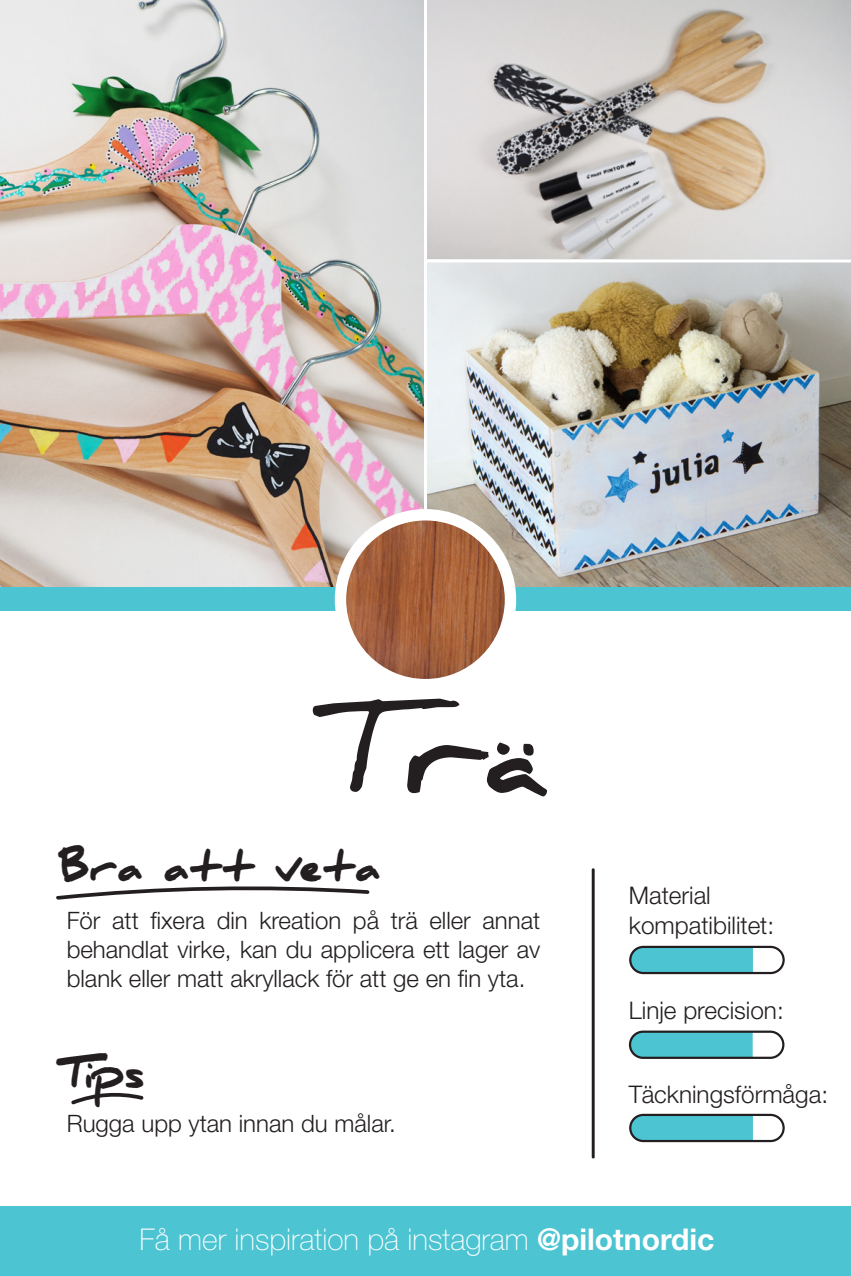
<style>
.page{position:relative;width:851px;height:1276px;background:#fff}
.page>*{position:absolute;margin:0;border:0;box-sizing:border-box;transform-origin:0 0}
.t1{font:700 126px "Daniel";color:#231f20}
.t2{font:900 39.6px "Daniel";color:#231f20}
.t3{font:100 30px "Helvetica Neue LT Std";color:#fff}
.t4{font:300 24.3px "Helvetica Neue LT Std";color:#231f20}
.t5{font:300 24px/28.8px "Helvetica Neue LT Std";color:#231f20;text-align:justify}
.s1{font-weight:700}
</style>
<div class="page">
<div style="left:631px;top:1033px;width:121px;height:23px;background:#4cc4d2"></div>
<div style="left:628px;top:1030px;width:156px;height:29px;border:2px solid #231f20;border-radius:13px"></div>
<img style="left:427px;top:0;width:423px;height:587px">
<hr style="left:425px;top:259px;width:425px;height:3px;background:#fff">
<img style="left:0;top:0;width:424px;height:587px">
<div style="left:0;top:587px;width:850px;height:23px;background:#4cc4d2"></div>
<div style="left:335px;top:509px;width:181px;height:181px;background:#fff;border-radius:50%"></div>
<img style="left:346px;top:520px;width:158px;height:159px;border-radius:79px">
<svg style="left:591px;top:868px;width:3px;height:291px"></svg>
<div style="left:0;top:1206px;width:850px;height:70px;background:#4cc4d2"></div>
<svg style="left:56px;top:886px;width:314px;height:14px"></svg>
<svg style="left:71px;top:1092px;width:73px;height:13px"></svg>
<div style="left:632px;top:948px;width:120px;height:23px;background:#4cc4d2"></div>
<div style="left:629px;top:945px;width:155px;height:29px;border:2px solid #231f20;border-radius:13px"></div>
<div style="left:632px;top:1116px;width:120px;height:23px;background:#4cc4d2"></div>
<div style="left:629px;top:1113px;width:155px;height:29px;border:2px solid #231f20;border-radius:13px"></div>
<p class="t1" style="left:306px;top:675px;width:240px">Trä</p>
<p class="t2" style="left:59px;top:844px;width:323px">Bra att veta</p>
<p class="t5" style="left:67px;top:905px;width:475px">För att fixera din kreation på trä eller annat behandlat virke, kan du applicera ett lager av blank eller matt akryllack för att ge en fin yta.</p>
<p class="t2" style="left:59px;top:1050px;width:87px">Tips</p>
<p class="t5" style="left:67px;top:1109px;width:330px">Rugga upp ytan innan du målar.</p>
<p class="t4" style="left:628px;top:881px;width:83px">Material</p>
<p class="t4" style="left:628px;top:910px;width:147px">kompatibilitet:</p>
<p class="t4" style="left:628px;top:995px;width:156px">Linje precision:</p>
<p class="t4" style="left:628px;top:1079px;width:201px">Täckningsförmåga:</p>
<p class="t3" style="left:139px;top:1222px;width:576px">Få mer inspiration på instagram <span class="s1">@pilotnordic</span></p>
</div>
